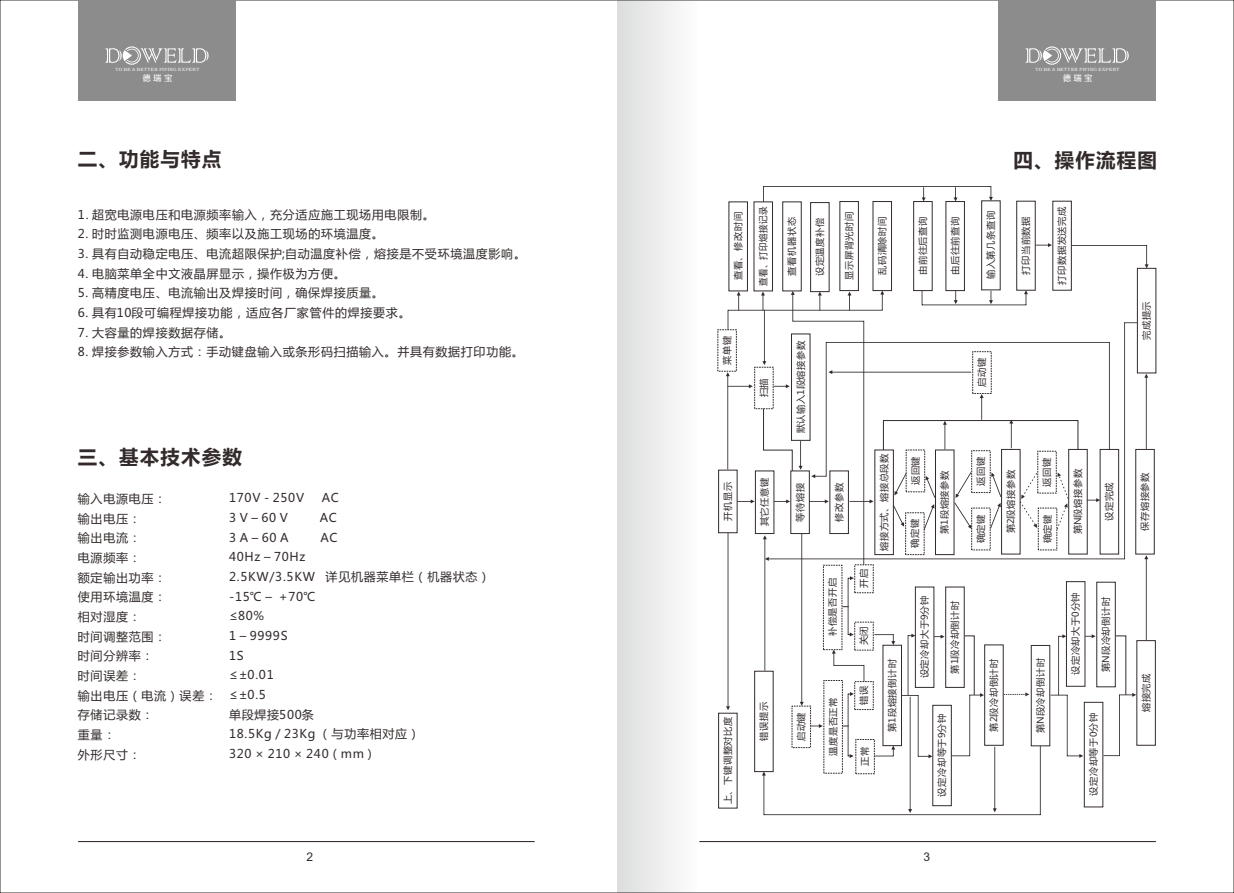
<style>
.page{position:relative;width:1234px;height:893px;background:#fff}
.page>*{position:absolute;margin:0;border:0;box-sizing:border-box;transform-origin:0 0}
.t1{font:700 19.5px "Microsoft Ya Hei";letter-spacing:.06em;color:#332b2b}
.t2{font:12px/19.6px "Microsoft Ya Hei";letter-spacing:.06em;color:#332b2b}
.t3{font:12px "Arial";color:#332b2b}
.t4{font:9.3px "Microsoft Ya Hei";letter-spacing:.06em;color:#332b2b}
.t5{font:9.3px "Microsoft Ya Hei";letter-spacing:.06em;color:#332b2b;scale:.91 1}
.t6{font:8.4px "FZZZHUNHJW GB1 0";letter-spacing:.265em;color:#fff}
.t7{font:4.5px "Angleterre";letter-spacing:.06em;color:#fff}
</style>
<div class="page">
<div style="left:617px;top:0;width:80px;height:893px;background:linear-gradient(to right,#dcdddd,#fdfdfd)"></div>
<div style="left:718px;top:713px;width:19px;height:95px;border:1px solid #332b2b"></div>
<div style="left:718px;top:470px;width:19px;height:63px;border:1px solid #332b2b"></div>
<div style="left:782px;top:201px;width:19px;height:90px;border:1px solid #332b2b"></div>
<div style="left:810px;top:202px;width:19px;height:90px;border:1px solid #332b2b"></div>
<div style="left:913px;top:201px;width:19px;height:90px;border:1px solid #332b2b"></div>
<div style="left:981px;top:200px;width:19px;height:90px;border:1px solid #332b2b"></div>
<div style="left:1016px;top:201px;width:19px;height:90px;border:1px solid #332b2b"></div>
<div style="left:1136px;top:268px;width:19px;height:105px;border:1px solid #332b2b"></div>
<svg style="left:1144px;top:555px;width:3px;height:85px"></svg>
<svg style="left:1143px;top:374px;width:4px;height:75px"></svg>
<svg style="left:725px;top:290px;width:410px;height:525px"></svg>
<svg style="left:1035px;top:243px;width:16px;height:4px"></svg>
<svg style="left:1071px;top:245px;width:77px;height:23px"></svg>
<svg style="left:762px;top:186px;width:230px;height:16px"></svg>
<div style="left:78px;top:0;width:158px;height:100px;background:#8c8c8c"></div>
<svg style="left:105px;top:46px;width:103px;height:19px"></svg>
<div style="left:997px;top:0;width:158px;height:100px;background:#8c8c8c"></div>
<svg style="left:1025px;top:46px;width:103px;height:19px"></svg>
<hr style="left:78px;top:841px;width:456px;height:1px;background:#332b2b">
<hr style="left:699px;top:841px;width:456px;height:1px;background:#332b2b">
<p class="t7" style="left:115px;top:66px;width:86px">TO BE A BETTER PIPING EXPERT</p>
<p class="t6" style="left:142px;top:73px;width:31px">德瑞宝</p>
<p class="t7" style="left:1035px;top:66px;width:86px">TO BE A BETTER PIPING EXPERT</p>
<p class="t6" style="left:1062px;top:73px;width:31px">德瑞宝</p>
<h1 class="t1" style="left:78px;top:150px;width:145px">二、功能与特点</h1>
<p class="t2" style="left:78px;top:206px;width:358px">1. 超宽电源电压和电源频率输入，充分适应施工现场用电限制。</p>
<p class="t2" style="left:78px;top:225px;width:307px">2. 时时监测电源电压、频率以及施工现场的环境温度。</p>
<p class="t2" style="left:78px;top:245px;width:449px">3. 具有自动稳定电压、电流超限保护;自动温度补偿，熔接是不受环境温度影响。</p>
<p class="t2" style="left:78px;top:265px;width:269px">4. 电脑菜单全中文液晶屏显示，操作极为方便。</p>
<p class="t2" style="left:78px;top:284px;width:307px">5. 高精度电压、电流输出及焊接时间，确保焊接质量。</p>
<p class="t2" style="left:78px;top:304px;width:334px">6. 具有10段可编程焊接功能，适应各厂家管件的焊接要求。</p>
<p class="t2" style="left:78px;top:324px;width:155px">7. 大容量的焊接数据存储。</p>
<p class="t2" style="left:78px;top:343px;width:447px">8. 焊接参数输入方式：手动键盘输入或条形码扫描输入。并具有数据打印功能。</p>
<h1 class="t1" style="left:78px;top:448px;width:166px">三、基本技术参数</h1>
<p class="t2" style="left:229px;top:489px;width:77px">170V - 250V</p>
<p class="t2" style="left:322px;top:489px;width:19px">AC</p>
<p class="t2" style="left:229px;top:509px;width:60px">3 V – 60 V</p>
<p class="t2" style="left:320px;top:509px;width:18px">AC</p>
<p class="t2" style="left:229px;top:529px;width:61px">3 A – 60 A</p>
<p class="t2" style="left:320px;top:529px;width:18px">AC</p>
<p class="t2" style="left:229px;top:548px;width:262px">40Hz – 70Hz<br>2.5KW/3.5KW 详见机器菜单栏（机器状态）-15℃ – +70℃<br>≤80％<br>1 – 9999S<br>1S<br>≤±0.01<br>≤±0.5<br>单段焊接500条<br>18.5Kg / 23Kg （与功率相对应）<br>320 × 210 × 240（mm）</p>
<p class="t2" style="left:78px;top:490px;width:141px">输入电源电压：<br>输出电压：<br>输出电流：<br>电源频率：<br>额定输出功率：<br>使用环境温度：<br>相对湿度：<br>时间调整范围：<br>时间分辨率：<br>时间误差：<br>输出电压（电流）误差：存储记录数：<br>重量：<br>外形尺寸：</p>
<p class="t4" style="left:733px;top:280px;width:70px;rotate:-90deg">查看、修改时间</p>
<p class="t5" style="left:758px;top:286px;width:89px;rotate:-90deg">查看、打印熔接记录</p>
<p class="t4" style="left:787px;top:275px;width:60px;rotate:-90deg">查看机器状态</p>
<p class="t4" style="left:815px;top:276px;width:60px;rotate:-90deg">设定温度补偿</p>
<p class="t4" style="left:844px;top:280px;width:70px;rotate:-90deg">显示屏背光时间</p>
<p class="t4" style="left:877px;top:275px;width:60px;rotate:-90deg">乱码清除时间</p>
<p class="t4" style="left:918px;top:275px;width:60px;rotate:-90deg">由前往后查询</p>
<p class="t4" style="left:950px;top:275px;width:60px;rotate:-90deg">由后往前查询</p>
<p class="t4" style="left:722px;top:365px;width:30px;rotate:-90deg">菜单键</p>
<p class="t4" style="left:723px;top:521px;width:40px;rotate:-90deg">开机显示</p>
<p class="t4" style="left:723px;top:804px;width:89px;rotate:-90deg">上、下键调整对比度</p>
<p class="t4" style="left:759px;top:397px;width:21px;rotate:-90deg">扫描</p>
<p class="t4" style="left:796px;top:433px;width:94px;rotate:-90deg">默认输入1段熔接参数</p>
<p class="t4" style="left:760px;top:526px;width:50px;rotate:-90deg">其它任意键</p>
<p class="t4" style="left:795px;top:521px;width:40px;rotate:-90deg">等待熔接</p>
<p class="t4" style="left:759px;top:741px;width:40px;rotate:-90deg">错误提示</p>
<p class="t4" style="left:796px;top:741px;width:30px;rotate:-90deg">启动键</p>
<p class="t4" style="left:834px;top:522px;width:40px;rotate:-90deg">修改参数</p>
<p class="t4" style="left:828px;top:636px;width:60px;rotate:-90deg">补偿是否开启</p>
<p class="t4" style="left:828px;top:756px;width:60px;rotate:-90deg">温度是否正常</p>
<p class="t4" style="left:859px;top:588px;width:21px;rotate:-90deg">开启</p>
<p class="t4" style="left:879px;top:551px;width:99px;rotate:-90deg">熔接方式、熔接总段数</p>
<p class="t4" style="left:859px;top:645px;width:21px;rotate:-90deg">关闭</p>
<p class="t4" style="left:859px;top:705px;width:21px;rotate:-90deg">错误</p>
<p class="t4" style="left:860px;top:766px;width:21px;rotate:-90deg">正常</p>
<p class="t4" style="left:887px;top:732px;width:75px;rotate:-90deg">第1段熔接倒计时</p>
<p class="t4" style="left:910px;top:485px;width:30px;rotate:-90deg">返回键</p>
<p class="t4" style="left:910px;top:548px;width:30px;rotate:-90deg">确定键</p>
<p class="t4" style="left:940px;top:534px;width:65px;rotate:-90deg">第1段熔接参数</p>
<p class="t4" style="left:920px;top:678px;width:84px;rotate:-90deg">设定冷却大于9分钟</p>
<p class="t4" style="left:950px;top:674px;width:75px;rotate:-90deg">第1段冷却倒计时</p>
<p class="t4" style="left:937px;top:797px;width:84px;rotate:-90deg">设定冷却等于9分钟</p>
<p class="t4" style="left:986px;top:279px;width:70px;rotate:-90deg">输入第几条查询</p>
<p class="t4" style="left:977px;top:387px;width:30px;rotate:-90deg">启动键</p>
<h1 class="t1" style="left:1013px;top:151px;width:145px">四、操作流程图</h1>
<p class="t4" style="left:1021px;top:275px;width:60px;rotate:-90deg">打印当前数据</p>
<p class="t4" style="left:1057px;top:285px;width:79px;rotate:-90deg">打印数据发送完成</p>
<p class="t4" style="left:1141px;top:340px;width:40px;rotate:-90deg">完成提示</p>
<p class="t4" style="left:976px;top:486px;width:30px;rotate:-90deg">返回键</p>
<p class="t4" style="left:976px;top:543px;width:30px;rotate:-90deg">确定键</p>
<p class="t4" style="left:1006px;top:533px;width:65px;rotate:-90deg">第2段熔接参数</p>
<p class="t4" style="left:1042px;top:487px;width:30px;rotate:-90deg">返回键</p>
<p class="t4" style="left:1042px;top:543px;width:30px;rotate:-90deg">确定键</p>
<p class="t4" style="left:1073px;top:534px;width:67px;rotate:-90deg">第N段熔接参数</p>
<p class="t4" style="left:1104px;top:521px;width:40px;rotate:-90deg">设定完成</p>
<p class="t4" style="left:1140px;top:531px;width:60px;rotate:-90deg">保存熔接参数</p>
<p class="t4" style="left:989px;top:732px;width:75px;rotate:-90deg">第2段冷却倒计时</p>
<p class="t4" style="left:1035px;top:733px;width:77px;rotate:-90deg">第N段冷却倒计时</p>
<p class="t4" style="left:1071px;top:675px;width:84px;rotate:-90deg">设定冷却大于0分钟</p>
<p class="t4" style="left:1101px;top:672px;width:77px;rotate:-90deg">第N段冷却倒计时</p>
<p class="t4" style="left:1088px;top:796px;width:84px;rotate:-90deg">设定冷却等于0分钟</p>
<p class="t4" style="left:1141px;top:712px;width:40px;rotate:-90deg">熔接完成</p>
<p class="t3" style="left:306px;top:852px;width:8px">2</p>
<p class="t3" style="left:923px;top:852px;width:8px">3</p>
</div>
